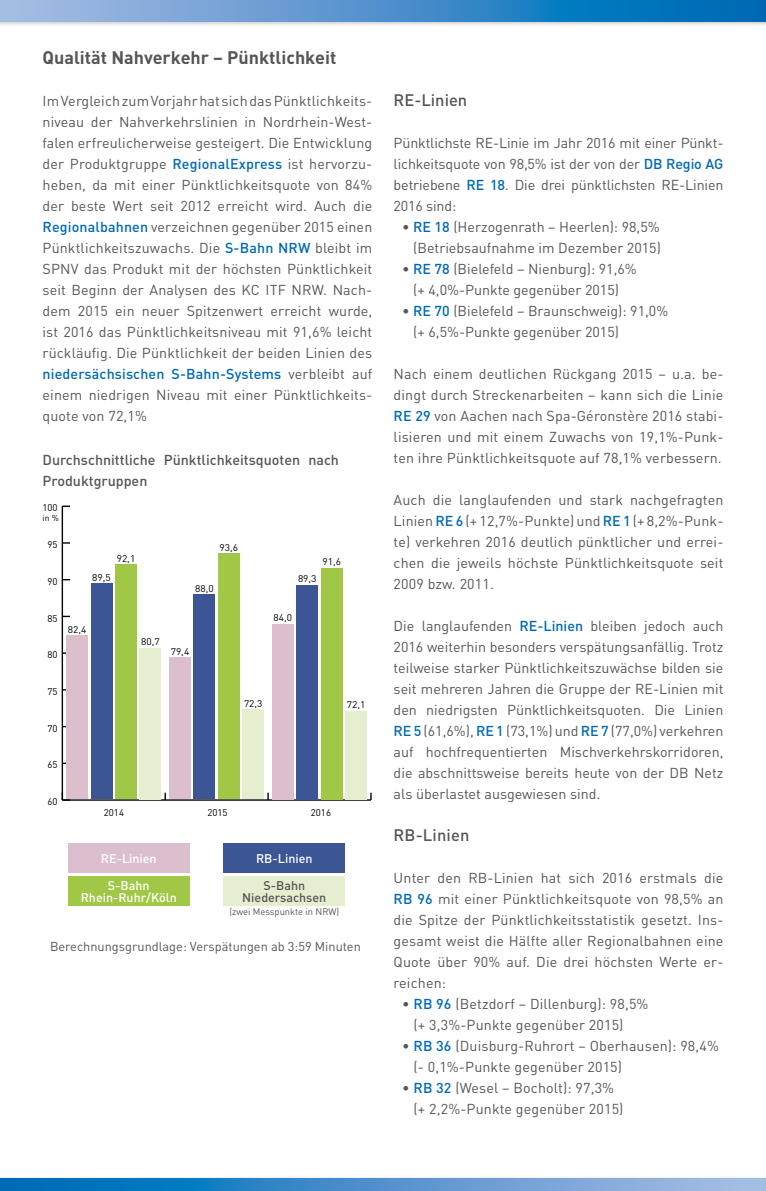
<style>
.page{position:relative;width:766px;height:1191px;background:#fff}
.page>*{position:absolute;margin:0;border:0;box-sizing:border-box;transform-origin:0 0}
.t1{font:700 18px "DIN";color:#565656}
.t2{font:500 16.5px "DIN";letter-spacing:.005em;color:#565656}
.t3{font:14.25px/21px "DIN";letter-spacing:.01em;color:#565656;text-align:justify}
.t4{font:500 14.25px/21px "DIN";color:#565656}
.t5{font:12.75px "DIN";color:#565656}
.t6{font:500 12.45px/12.5px "DIN";color:#fff;text-align:center}
.t7{font:500 12.45px/12.5px "DIN";color:#565656;text-align:center}
.t8{font:9.75px "DIN";color:#000;scale:1.05 1}
.t9{font:9.75px "DIN";color:#000}
.t10{font:9.3px "DIN";color:#565656}
.t11{font:8.55px "DIN";color:#000}
.s1{font-weight:500;color:#0069b4}
</style>
<div class="page">
<hr style="left:62px;top:799px;width:309px;height:1px;background:#000">
<svg style="left:164px;top:792px;width:2px;height:8px"></svg>
<svg style="left:267px;top:792px;width:2px;height:8px"></svg>
<hr style="left:62px;top:506px;width:1px;height:294px;background:#000">
<svg style="left:63px;top:792px;width:7px;height:8px"></svg>
<svg style="left:63px;top:615px;width:7px;height:2px"></svg>
<svg style="left:62px;top:505px;width:8px;height:2px"></svg>
<div style="left:139px;top:648px;width:22px;height:151px;background:#e5eecf"></div>
<div style="left:242px;top:709px;width:22px;height:90px;background:#e5eecf"></div>
<div style="left:345px;top:711px;width:22px;height:88px;background:#e5eecf"></div>
<div style="left:115px;top:564px;width:22px;height:235px;background:#a1c747"></div>
<div style="left:218px;top:553px;width:22px;height:246px;background:#a1c747"></div>
<div style="left:320px;top:568px;width:22px;height:231px;background:#a1c747"></div>
<div style="left:91px;top:583px;width:21px;height:216px;background:#3c5594"></div>
<div style="left:193px;top:594px;width:22px;height:205px;background:#3c5594"></div>
<div style="left:296px;top:585px;width:22px;height:214px;background:#3c5594"></div>
<div style="left:66px;top:635px;width:22px;height:164px;background:#dcbfcf"></div>
<div style="left:169px;top:657px;width:22px;height:142px;background:#dcbfcf"></div>
<div style="left:272px;top:624px;width:22px;height:175px;background:#dcbfcf"></div>
<div style="left:223px;top:843px;width:122px;height:30px;background:#3c5594"></div>
<div style="left:223px;top:876px;width:122px;height:30px;background:#e5eecf"></div>
<div style="left:68px;top:843px;width:121px;height:30px;background:#dcbfcf"></div>
<div style="left:68px;top:876px;width:121px;height:30px;background:#a1c747"></div>
<div style="left:0;top:0;width:765px;height:27px;background:#000;opacity:.25"></div>
<svg style="left:0;top:0;width:762px;height:21px;background:#4a91cc"></svg>
<hr style="left:762px;top:0;width:3px;height:27px;background:#000;opacity:.25">
<svg style="left:765px;top:0;width:1px;height:21px"></svg>
<div style="left:0;top:1175px;width:765px;height:16px;background:#f7f7f7"></div>
<svg style="left:0;top:1178px;width:762px;height:13px;background:#4c91cc"></svg>
<hr style="left:762px;top:1175px;width:3px;height:16px;background:#000;opacity:.25">
<svg style="left:765px;top:1178px;width:1px;height:13px"></svg>
<p class="t1" style="left:43px;top:45px;width:295px">Qualität Nahverkehr – Pünktlichkeit</p>
<p class="t3" style="left:43px;top:90px;width:331px">Im Vergleich zum Vorjahr hat sich das Pünktlichkeits&shy;niveau der Nahverkehrslinien in Nordrhein-West&shy;falen erfreulicherweise gesteigert. Die Entwicklung der Produktgruppe <span class="s1">RegionalExpress</span> ist hervorzu&shy;heben, da mit einer Pünktlichkeitsquote von 84% der beste Wert seit 2012 erreicht wird. Auch die <span class="s1">Regionalbahnen</span> verzeichnen gegenüber 2015 einen Pünktlichkeitszuwachs. Die <span class="s1">S-Bahn NRW</span> bleibt im SPNV das Produkt mit der höchsten Pünktlichkeit seit Beginn der Analysen des KC ITF NRW. Nach&shy;dem 2015 ein neuer Spitzenwert erreicht wurde, ist 2016 das Pünktlichkeitsniveau mit 91,6% leicht rückläufig. Die Pünktlichkeit der beiden Linien des <span class="s1">niedersächsischen S-Bahn-Systems</span> verbleibt auf einem niedrigen Niveau mit einer Pünktlichkeits&shy;quote von 72,1%</p>
<p class="t2" style="left:393px;top:89px;width:75px">RE-Linien</p>
<p class="t3" style="left:393px;top:132px;width:331px">Pünktlichste RE-Linie im Jahr 2016 mit einer Pünkt&shy;lichkeitsquote von 98,5% ist der von der <span class="s1">DB Regio AG </span>betriebene <span class="s1">RE 18</span>. Die drei pünktlichsten RE-Linien 2016 sind:</p>
<p class="t3" style="left:402px;top:216px;width:260px;text-align:right">• <span class="s1">RE 18</span> (Herzogenrath – Heerlen): 98,5% (Betriebsaufnahme im Dezember 2015)</p>
<p class="t3" style="left:402px;top:258px;width:236px;text-align:center">• <span class="s1">RE 78</span> (Bielefeld – Nienburg): 91,6% (+ 4,0%-Punkte gegenüber 2015)</p>
<p class="t3" style="left:413px;top:300px;width:256px;text-indent:-11px">• <span class="s1">RE 70</span> (Bielefeld – Braunschweig): 91,0% (+ 6,5%-Punkte gegenüber 2015)</p>
<p class="t3" style="left:393px;top:363px;width:331px">Nach einem deutlichen Rückgang 2015 – u.a. be&shy;dingt durch Streckenarbeiten – kann sich die Linie <span class="s1">RE 29</span> von Aachen nach Spa-Géronstère 2016 stabi&shy;lisieren und mit einem Zuwachs von 19,1%-Punk&shy;ten ihre Pünktlichkeitsquote auf 78,1% verbessern.</p>
<p class="t3" style="left:393px;top:489px;width:331px">Auch die langlaufenden und stark nachgefragten Linien <span class="s1">RE 6</span> (+ 12,7%-Punkte) und <span class="s1">RE 1</span> (+ 8,2%-Punk&shy;te) verkehren 2016 deutlich pünktlicher und errei&shy;chen die jeweils höchste Pünktlichkeitsquote seit 2009 bzw. 2011.</p>
<p class="t3" style="left:393px;top:615px;width:331px">Die langlaufenden <span class="s1">RE-Linien</span> bleiben jedoch auch 2016 weiterhin besonders verspätungsanfällig. Trotz teilweise starker Pünktlichkeitszuwächse bilden sie seit mehreren Jahren die Gruppe der RE-Linien mit den niedrigsten Pünktlichkeitsquoten. Die Linien <span class="s1">RE 5</span> (61,6%), <span class="s1">RE 1</span> (73,1%) und <span class="s1">RE 7</span> (77,0%) verkehren auf hochfrequentierten Mischverkehrskorridoren, die abschnittsweise bereits heute von der DB Netz als überlastet ausgewiesen sind.</p>
<p class="t2" style="left:393px;top:824px;width:77px">RB-Linien</p>
<p class="t3" style="left:393px;top:867px;width:331px;text-align:left">Unter den RB-Linien hat sich 2016 erstmals die <span class="s1">RB 96</span> mit einer Pünktlichkeitsquote von 98,5% an die Spitze der Pünktlichkeitsstatistik gesetzt. Ins&shy;gesamt weist die Hälfte aller Regionalbahnen eine Quote über 90% auf. Die drei höchsten Werte er&shy;reichen:</p>
<p class="t3" style="left:413px;top:993px;width:236px;text-indent:-11px">• <span class="s1">RB 96</span> (Betzdorf – Dillenburg): 98,5% (+ 3,3%-Punkte gegenüber 2015)</p>
<p class="t3" style="left:413px;top:1035px;width:307px;text-indent:-11px">• <span class="s1">RB 36</span> (Duisburg-Ruhrort – Oberhausen): 98,4% (- 0,1%-Punkte gegenüber 2015)</p>
<p class="t3" style="left:413px;top:1077px;width:211px;text-indent:-11px">• <span class="s1">RB 32</span> (Wesel – Bocholt): 97,3% (+ 2,2%-Punkte gegenüber 2015)</p>
<p class="t4" style="left:43px;top:449px;width:298px">Durchschnittliche Pünktlichkeitsquoten nach<br>Produktgruppen</p>
<p class="t9" style="left:42px;top:502px;width:17px">100</p>
<p class="t11" style="left:43px;top:513px;width:18px">in %</p>
<p class="t9" style="left:47px;top:539px;width:12px">95</p>
<p class="t8" style="left:219px;top:541px;width:19px">93,6</p>
<p class="t8" style="left:117px;top:552px;width:19px">92,1</p>
<p class="t8" style="left:322px;top:556px;width:19px">91,6</p>
<p class="t8" style="left:92px;top:571px;width:19px">89,5</p>
<p class="t8" style="left:298px;top:573px;width:19px">89,3</p>
<p class="t9" style="left:47px;top:576px;width:12px">90</p>
<p class="t8" style="left:195px;top:582px;width:19px">88,0</p>
<p class="t8" style="left:273px;top:612px;width:19px">84,0</p>
<p class="t9" style="left:47px;top:612px;width:12px">85</p>
<p class="t8" style="left:68px;top:624px;width:19px">82,4</p>
<p class="t8" style="left:141px;top:636px;width:19px">80,7</p>
<p class="t8" style="left:171px;top:646px;width:19px">79,4</p>
<p class="t9" style="left:47px;top:649px;width:12px">80</p>
<p class="t9" style="left:47px;top:686px;width:12px">75</p>
<p class="t8" style="left:244px;top:698px;width:19px">72,3</p>
<p class="t8" style="left:347px;top:699px;width:19px">72,1</p>
<p class="t9" style="left:47px;top:722px;width:12px">70</p>
<p class="t9" style="left:47px;top:759px;width:12px">65</p>
<p class="t9" style="left:47px;top:796px;width:12px">60</p>
<p class="t9" style="left:104px;top:806px;width:22px">2014</p>
<p class="t9" style="left:207px;top:806px;width:22px">2015</p>
<p class="t9" style="left:311px;top:806px;width:22px">2016</p>
<p class="t6" style="left:101px;top:852px;width:57px">RE-Linien</p>
<p class="t6" style="left:256px;top:852px;width:58px">RB-Linien</p>
<p class="t6" style="left:81px;top:878px;width:98px">S-Bahn<br>Rhein-Ruhr/Köln</p>
<p class="t7" style="left:242px;top:878px;width:85px">S-Bahn<br>Niedersachsen</p>
<p class="t10" style="left:229px;top:906px;width:111px">(zwei Messpunkte in NRW)</p>
<p class="t5" style="left:50px;top:939px;width:312px">Berechnungsgrundlage: Verspätungen ab 3:59 Minuten</p>
</div>
